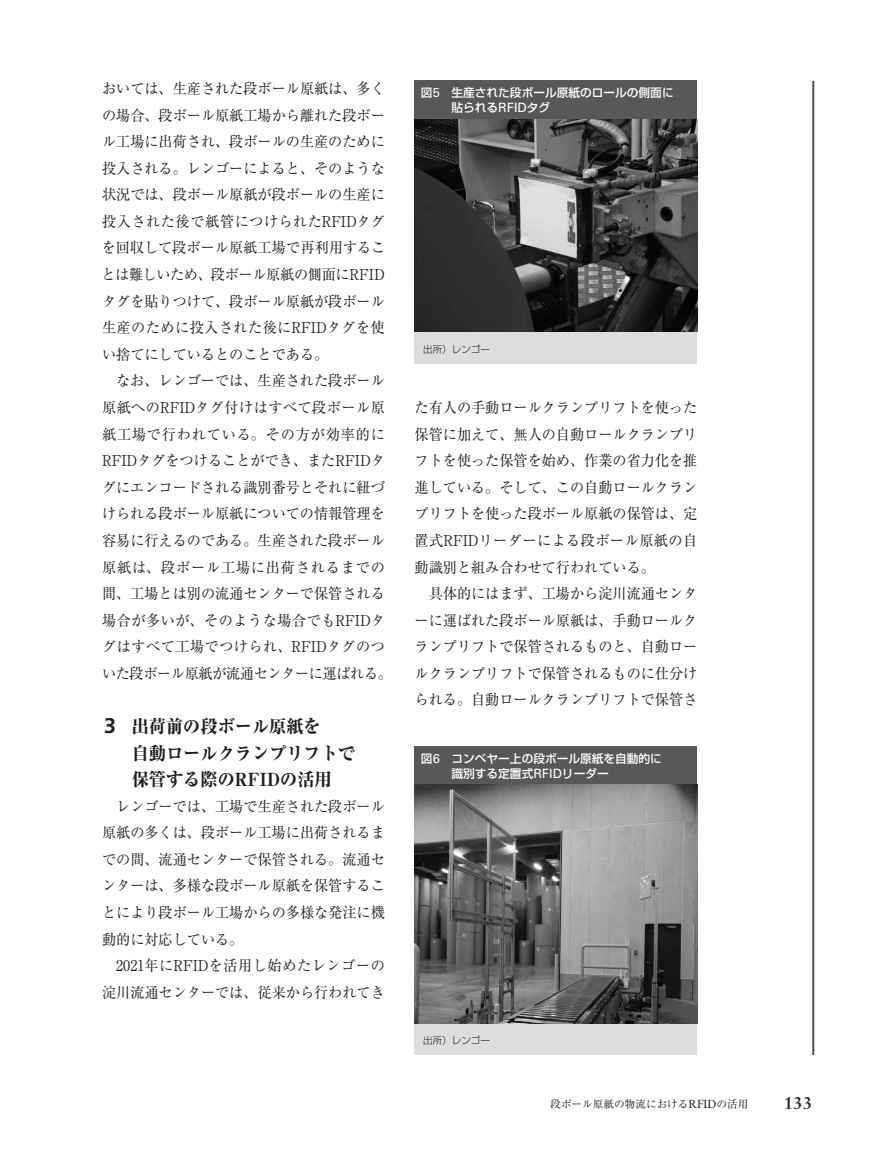
<style>
.page{position:relative;width:893px;height:1157px;background:#fff}
.page>*{position:absolute;margin:0;border:0;box-sizing:border-box;transform-origin:0 0}
.t1{font:800 18px/26.5px "Ryumin Pr 6 N";color:#231f20;scale:.95 1}
.t2{font:700 16.95px "Sabon LT Std";color:#231f20}
.t3{font:14.85px/26.5px "Ryumin Pr 6 N";color:#231f20;text-align:justify;scale:.95 1}
.t4{font:500 11.7px/14.9px "Shin Go Pr 6 N";color:#fff}
.t5{font:10.65px "Ryumin Pr 6 N";color:#231f20}
.t6{font:300 9.6px "Shin Go Pr 6 N";color:#231f20}
.s1{font-family:"Frutiger LT Std";font-weight:700;font-size:21.3px}
.s2{font-family:"Univers LT Std";font-weight:400;font-size:12.9px}
.s3{font-family:"Sabon LT Std";font-size:11.7px}
</style>
<div class="page">
<hr style="left:812px;top:81px;width:2px;height:973px;background:#57585a">
<div style="left:415px;top:81px;width:282px;height:38px;background:#57585a"></div>
<div style="left:415px;top:119px;width:282px;height:245px;background:#dcdddf"></div>
<img style="left:415px;top:119px;width:282px;height:212px">
<div style="left:415px;top:746px;width:282px;height:38px;background:#57585a"></div>
<div style="left:415px;top:784px;width:282px;height:270px;background:#dcdddf"></div>
<img style="left:415px;top:784px;width:282px;height:239px">
<p class="t3" style="left:102px;top:74px;width:300px">おいては、生産された段ボール原紙は、多くの場合、段ボール原紙工場から離れた段ボール工場に出荷され、段ボールの生産のために投入される。レンゴーによると、そのような状況では、段ボール原紙が段ボールの生産に投入された後で紙管につけられたRFIDタグを回収して段ボール原紙工場で再利用することは難しいため、段ボール原紙の側面にRFIDタグを貼りつけて、段ボール原紙が段ボール生産のために投入された後にRFIDタグを使い捨てにしているとのことである。</p>
<p class="t3" style="left:102px;top:367px;width:307px;text-align:center">なお、レンゴーでは、生産された段ボール<br>原紙へのRFIDタグ付けはすべて段ボール原紙工場で行われている。その方が効率的に<br>RFIDタグをつけることができ、またRFIDタグにエンコードされる識別番号とそれに紐づけられる段ボール原紙についての情報管理を容易に行えるのである。生産された段ボール原紙は、段ボール工場に出荷されるまでの間、工場とは別の流通センターで保管される場合が多いが、そのような場合でもRFIDタグはすべて工場でつけられ、RFIDタグのついた段ボール原紙が流通センターに運ばれる。</p>
<p class="t1" style="left:132px;top:712px;width:236px;text-indent:-28px"><span class="s1">3</span> 出荷前の段ボール原紙を<br>自動ロールクランプリフトで保管する際のRFIDの活用</p>
<p class="t3" style="left:102px;top:792px;width:299px;text-indent:14px">レンゴーでは、工場で生産された段ボール原紙の多くは、段ボール工場に出荷されるまでの間、流通センターで保管される。流通センターは、多様な段ボール原紙を保管することにより段ボール工場からの多様な発注に機動的に対応している。</p>
<p class="t3" style="left:102px;top:951px;width:299px;text-align:right">2021年にRFIDを活用し始めたレンゴーの淀川流通センターでは、従来から行われてき</p>
<p class="t4" style="left:451px;top:84px;width:224px;text-indent:-31px">図<span class="s2">5</span> 生産された段ボール原紙のロールの側面に貼られる<span class="s2">RFID</span>タグ</p>
<p class="t6" style="left:423px;top:342px;width:68px">出所）レンゴー</p>
<p class="t3" style="left:415px;top:393px;width:299px">た有人の手動ロールクランプリフトを使った保管に加えて、無人の自動ロールクランプリフトを使った保管を始め、作業の省力化を推進している。そして、この自動ロールクランプリフトを使った段ボール原紙の保管は、定置式RFIDリーダーによる段ボール原紙の自動識別と組み合わせて行われている。</p>
<p class="t3" style="left:415px;top:579px;width:299px;text-indent:14px">具体的にはまず、工場から淀川流通センターに運ばれた段ボール原紙は、手動ロールクランプリフトで保管されるものと、自動ロールクランプリフトで保管されるものに仕分けられる。自動ロールクランプリフトで保管さ</p>
<p class="t4" style="left:451px;top:750px;width:212px;text-indent:-31px">図<span class="s2">6</span> コンベヤー上の段ボール原紙を自動的に識別する定置式<span class="s2">RFID</span>リーダー</p>
<p class="t6" style="left:423px;top:1032px;width:68px">出所）レンゴー</p>
<p class="t5" style="left:550px;top:1095px;width:200px">段ボール原紙の物流における<span class="s3">RFID</span>の活用</p>
<p class="t2" style="left:784px;top:1093px;width:30px">133</p>
</div>
